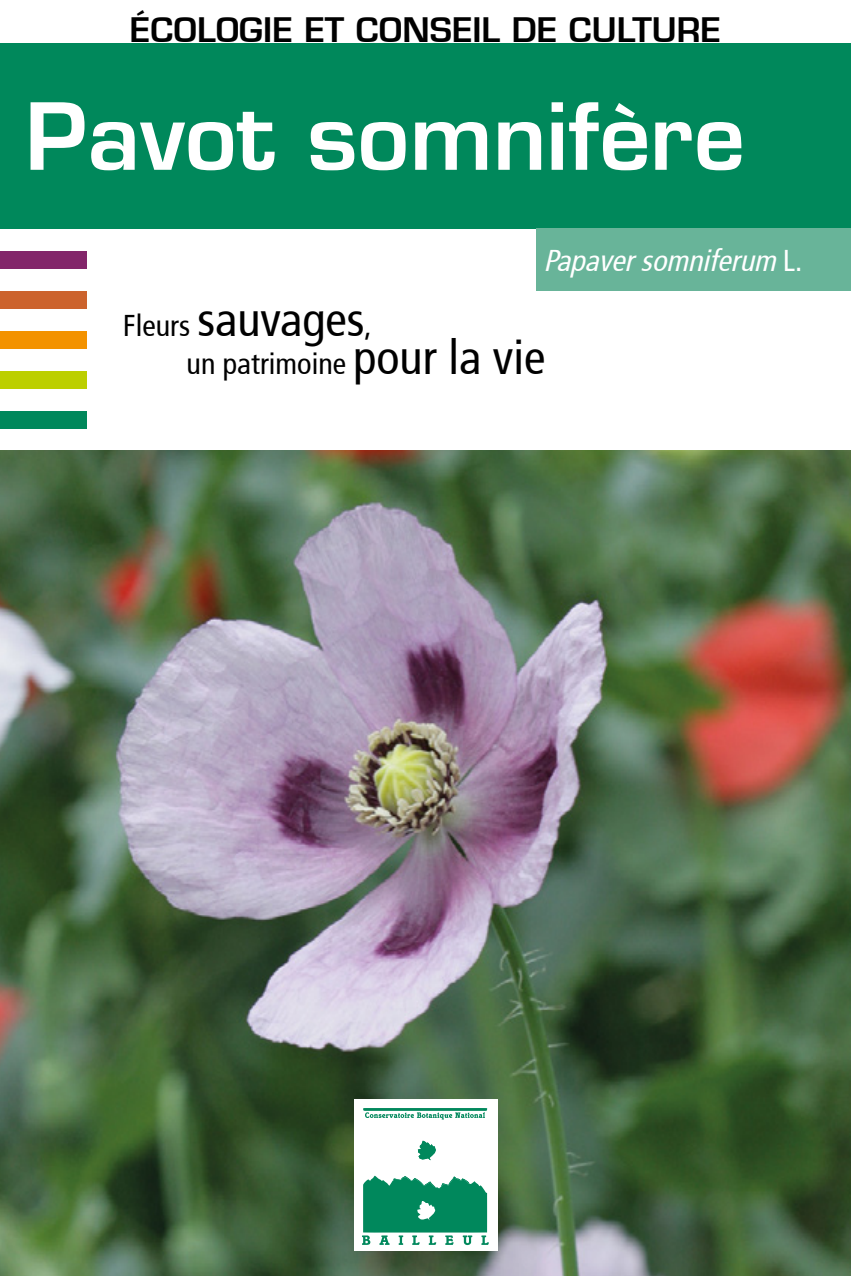
<style>
.page{position:relative;width:851px;height:1276px;background:#fff}
.page>*{position:absolute;margin:0;border:0;box-sizing:border-box;transform-origin:0 0}
.nom_français{font:600 90px "Eurostile";color:#fff}
.t1{font:condensed 48px "Frutiger";color:#000}
.t2{font:600 33px "Eurostile";color:#000}
.t3{font:condensed 30px "Frutiger";color:#000}
.nom_latin{font:italic condensed 30px "Frutiger";color:#fff}
.s1{font-style:normal}
.s2{font-size:30px}
.s3{font-size:48px}
</style>
<div class="page">
<img style="left:0;top:451px;width:850px;height:825px">
<div style="left:0;top:43px;width:850px;height:186px;background:#00885b"></div>
<div style="left:0;top:411px;width:86px;height:18px;background:#00885b"></div>
<div style="left:0;top:331px;width:86px;height:17px;background:#f39200"></div>
<div style="left:0;top:251px;width:86px;height:17px;background:#83256a"></div>
<div style="left:0;top:291px;width:86px;height:17px;background:#cc632d"></div>
<div style="left:0;top:371px;width:86px;height:17px;background:#bccf00"></div>
<div style="left:536px;top:229px;width:314px;height:62px;background:#68b499"></div>
<div style="left:353px;top:1099px;width:144px;height:151px;background:#fff"></div>
<svg style="left:418px;top:1140px;width:18px;height:20px"></svg>
<svg style="left:363px;top:1108px;width:124px;height:11px"></svg>
<svg style="left:362px;top:1175px;width:127px;height:70px"></svg>
<p class="t2" style="left:130px;top:9px;width:592px">ÉCOLOGIE ET CONSEIL DE CULTURE</p>
<p class="nom_français" style="left:26px;top:80px;width:721px">Pavot somnifère</p>
<p class="nom_latin" style="left:543px;top:243px;width:260px">Papaversomniferum <span class="s1">L .</span></p>
<h2 class="t1" style="left:123px;top:291px;width:250px"><span class="s2">Fleurs</span> sauvages<span class="s2">,</span></h2>
<p class="t3" style="left:187px;top:346px;width:360px">un patrimoine <span class="s3">pour la vie</span></p>
</div>
